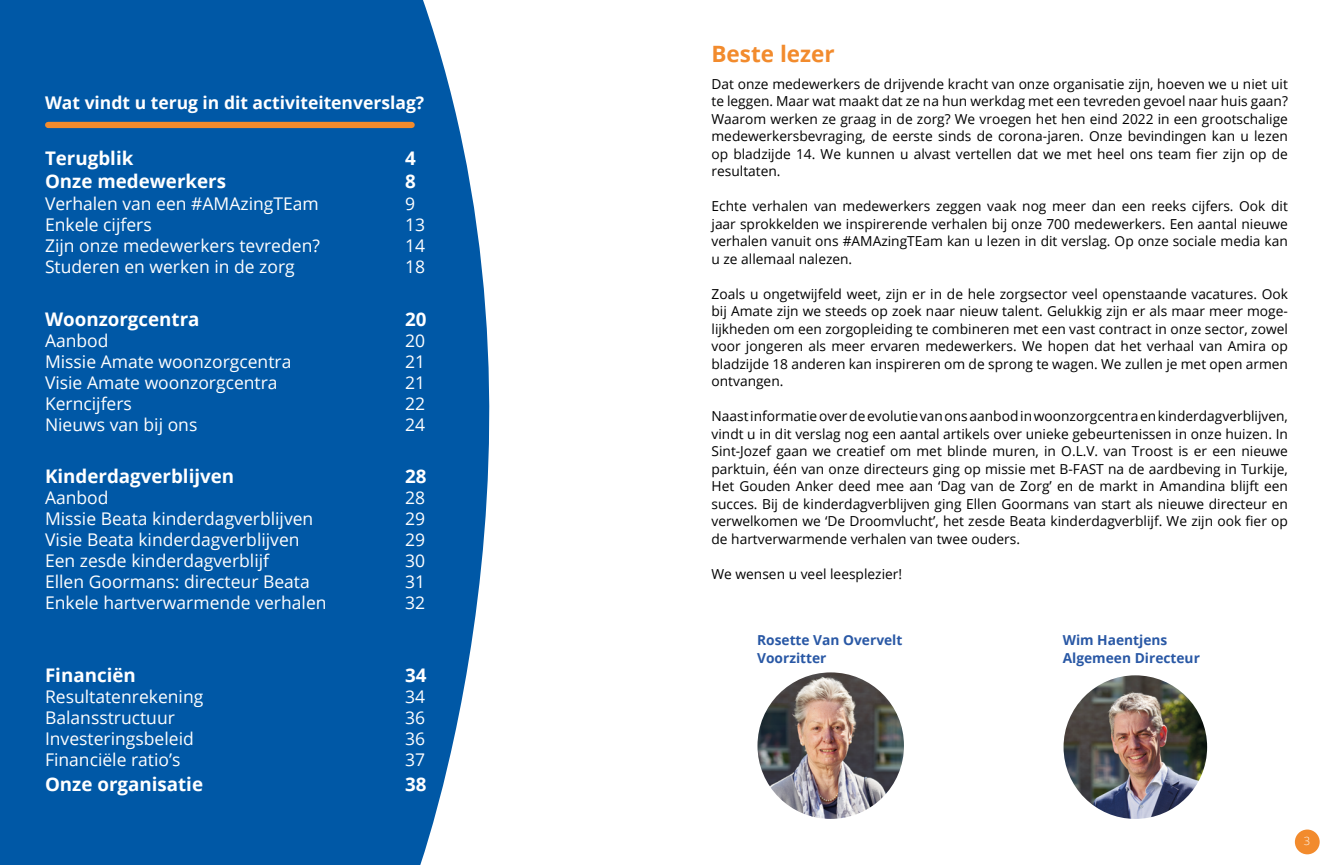
<style>
.page{position:relative;width:1333px;height:865px;background:#fff}
.page>*{position:absolute;margin:0;border:0;box-sizing:border-box;transform-origin:0 0}
.t1{font:700 22.5px "Open Sans";color:#f28b2d}
.t2{font:700 18.75px "Open Sans";color:#fff}
.t3{font:17.5px "Open Sans";color:#fff}
.t4{font:700 17.5px "Open Sans";color:#fff}
.t5{font:13.75px/17.5px "Open Sans";color:#000;text-align:justify}
.t6{font:700 13.75px/17.5px "Open Sans";color:#2958a5}
.t7{font:300 11.25px "Open Sans";color:#fff}
</style>
<div class="page">
<img style="left:757px;top:672px;width:147px;height:147px;border-radius:73px">
<img style="left:1063px;top:675px;width:143px;height:144px;border-radius:72px">
<div style="left:1294px;top:829px;width:25px;height:25px;background:#f28b2d;border-radius:50%"></div>
<div style="left:0;top:0;width:490px;height:865px;background:#0058a6"></div>
<div style="left:48px;top:122px;width:363px;height:6px;background:#f28b2d"></div>
<p class="t4" style="left:45px;top:90px;width:381px">Wat vindt u terug in dit activiteitenverslag?</p>
<h2 class="t2" style="left:45px;top:145px;width:90px">Terugblik</h2>
<h2 class="t2" style="left:405px;top:145px;width:12px">4</h2>
<h2 class="t2" style="left:45px;top:167px;width:182px">Onze medewerkers</h2>
<h2 class="t2" style="left:405px;top:167px;width:12px">8</h2>
<p class="t3" style="left:45px;top:192px;width:275px">Verhalen van een #AMAzingTEam</p>
<p class="t3" style="left:405px;top:192px;width:12px">9</p>
<p class="t3" style="left:45px;top:213px;width:108px">Enkele cijfers</p>
<p class="t3" style="left:405px;top:213px;width:22px">13</p>
<p class="t3" style="left:45px;top:234px;width:276px">Zijn onze medewerkers tevreden?</p>
<p class="t3" style="left:405px;top:234px;width:22px">14</p>
<p class="t3" style="left:45px;top:255px;width:251px">Studeren en werken in de zorg</p>
<p class="t3" style="left:405px;top:255px;width:22px">18</p>
<h2 class="t2" style="left:45px;top:305px;width:156px">Woonzorgcentra</h2>
<h2 class="t2" style="left:405px;top:305px;width:23px">20</h2>
<p class="t3" style="left:45px;top:328px;width:65px">Aanbod</p>
<p class="t3" style="left:405px;top:328px;width:22px">20</p>
<p class="t3" style="left:45px;top:349px;width:248px">Missie Amate woonzorgcentra</p>
<p class="t3" style="left:405px;top:349px;width:22px">21</p>
<p class="t3" style="left:45px;top:370px;width:234px">Visie Amate woonzorgcentra</p>
<p class="t3" style="left:405px;top:370px;width:22px">21</p>
<p class="t3" style="left:45px;top:391px;width:88px">Kerncijfers</p>
<p class="t3" style="left:405px;top:391px;width:22px">22</p>
<p class="t3" style="left:45px;top:412px;width:154px">Nieuws van bij ons</p>
<p class="t3" style="left:405px;top:412px;width:22px">24</p>
<h2 class="t2" style="left:45px;top:463px;width:191px">Kinderdagverblijven</h2>
<h2 class="t2" style="left:405px;top:463px;width:23px">28</h2>
<p class="t3" style="left:45px;top:486px;width:65px">Aanbod</p>
<p class="t3" style="left:405px;top:486px;width:22px">28</p>
<p class="t3" style="left:45px;top:507px;width:270px">Missie Beata kinderdagverblijven</p>
<p class="t3" style="left:405px;top:507px;width:22px">29</p>
<p class="t3" style="left:45px;top:528px;width:256px">Visie Beata kinderdagverblijven</p>
<p class="t3" style="left:405px;top:528px;width:22px">29</p>
<p class="t3" style="left:45px;top:549px;width:226px">Een zesde kinderdagverblijf</p>
<p class="t3" style="left:405px;top:549px;width:22px">30</p>
<p class="t3" style="left:45px;top:570px;width:266px">Ellen Goormans: directeur Beata</p>
<p class="t3" style="left:405px;top:570px;width:22px">31</p>
<p class="t3" style="left:45px;top:591px;width:283px">Enkele hartverwarmende verhalen</p>
<p class="t3" style="left:405px;top:591px;width:22px">32</p>
<h2 class="t2" style="left:45px;top:661px;width:92px">Financiën</h2>
<h2 class="t2" style="left:405px;top:661px;width:23px">34</h2>
<p class="t3" style="left:45px;top:684px;width:160px">Resultatenrekening</p>
<p class="t3" style="left:405px;top:684px;width:22px">34</p>
<p class="t3" style="left:45px;top:705px;width:131px">Balansstructuur</p>
<p class="t3" style="left:405px;top:705px;width:22px">36</p>
<p class="t3" style="left:45px;top:726px;width:150px">Investeringsbeleid</p>
<p class="t3" style="left:405px;top:726px;width:22px">36</p>
<p class="t3" style="left:45px;top:747px;width:137px">Financiële ratio’s</p>
<p class="t3" style="left:405px;top:747px;width:22px">37</p>
<h2 class="t2" style="left:45px;top:770px;width:159px">Onze organisatie</h2>
<h2 class="t2" style="left:405px;top:770px;width:23px">38</h2>
<h1 class="t1" style="left:711px;top:38px;width:125px">Beste lezer</h1>
<p class="t5" style="left:711px;top:74px;width:578px">Dat onze medewerkers de drijvende kracht van onze organisatie zijn, hoeven we u niet uit te leggen. Maar wat maakt dat ze na hun werkdag met een tevreden gevoel naar huis gaan?<br>Waarom werken ze graag in de zorg? We vroegen het hen eind 2022 in een grootschalige medewerkersbevraging, de eerste sinds de corona-jaren. Onze bevindingen kan u lezen op bladzijde 14. We kunnen u alvast vertellen dat we met heel ons team fier zijn op de resultaten.</p>
<p class="t5" style="left:711px;top:197px;width:578px">Echte verhalen van medewerkers zeggen vaak nog meer dan een reeks cijfers. Ook dit jaar sprokkelden we inspirerende verhalen bij onze 700 medewerkers. Een aantal nieuwe verhalen vanuit ons #AMAzingTEam kan u lezen in dit verslag. Op onze sociale media kan u ze allemaal nalezen.</p>
<p class="t5" style="left:711px;top:284px;width:578px">Zoals u ongetwijfeld weet, zijn er in de hele zorgsector veel openstaande vacatures. Ook bij Amate zijn we steeds op zoek naar nieuw talent. Gelukkig zijn er als maar meer moge&shy;lijkheden om een zorgopleiding te combineren met een vast contract in onze sector, zowel voor jongeren als meer ervaren medewerkers. We hopen dat het verhaal van Amira op bladzijde 18 anderen kan inspireren om de sprong te wagen. We zullen je met open armen ontvangen.</p>
<p class="t5" style="left:711px;top:407px;width:578px">Naast informatie over de evolutie van ons aanbod in woonzorgcentra en kinderdagverblijven, vindt u in dit verslag nog een aantal artikels over unieke gebeurtenissen in onze huizen. In Sint-Jozef gaan we creatief om met blinde muren, in O.L.V. van Troost is er een nieuwe parktuin, één van onze directeurs ging op missie met B-FAST na de aardbeving in Turkije, Het Gouden Anker deed mee aan ‘Dag van de Zorg’ en de markt in Amandina blijft een succes. Bij de kinderdagverblijven ging Ellen Goormans van start als nieuwe directeur en verwelkomen we ‘De Droomvlucht’, het zesde Beata kinderdagverblijf. We zijn ook fier op de hartverwarmende verhalen van twee ouders.</p>
<p class="t5" style="left:711px;top:564px;width:192px">We wensen u veel leesplezier!</p>
<p class="t6" style="left:757px;top:631px;width:147px">Rosette Van Overvelt<br>Voorzitter</p>
<p class="t6" style="left:1062px;top:631px;width:139px">Wim Haentjens<br>Algemeen Directeur</p>
<p class="t7" style="left:1303px;top:833px;width:8px">3</p>
</div>
